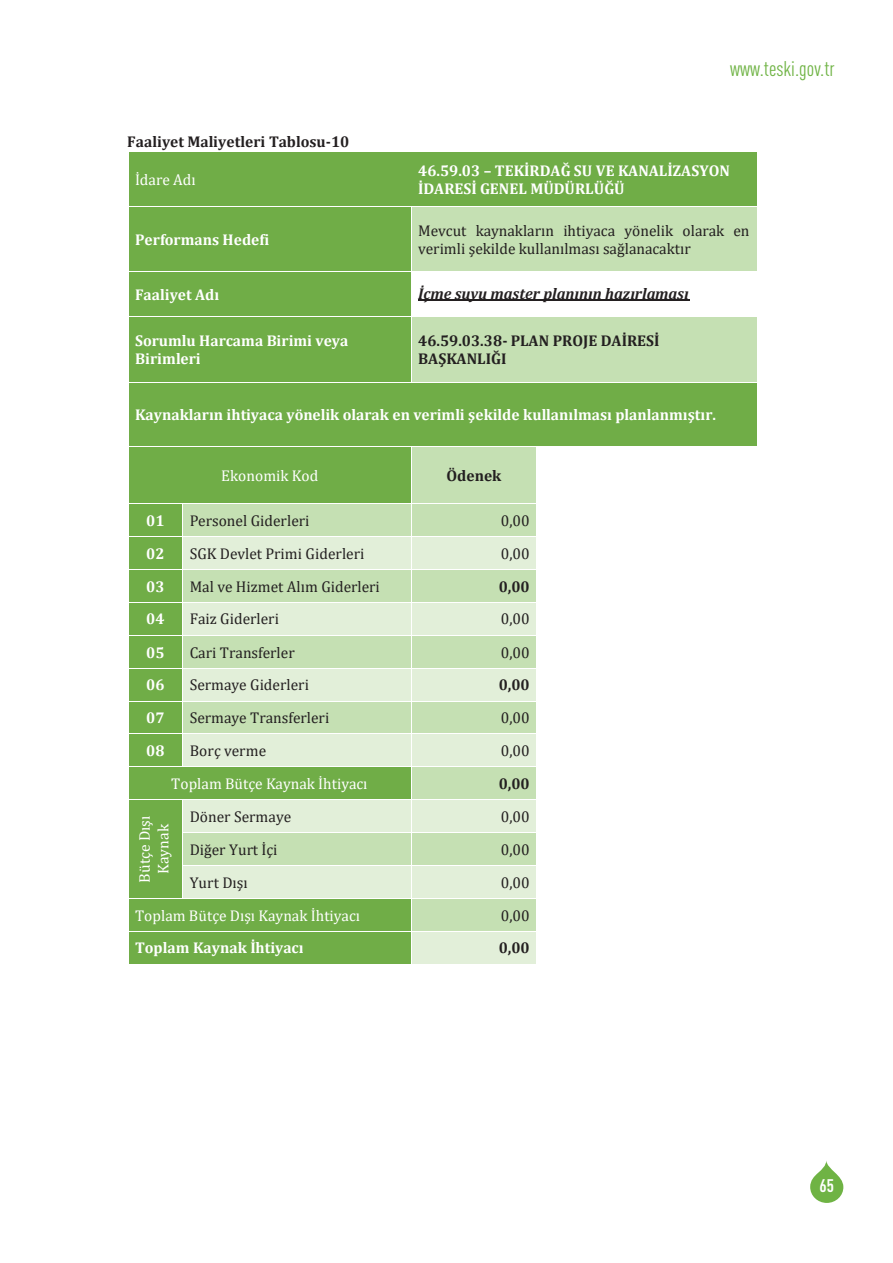
<style>
.page{position:relative;width:893px;height:1263px;background:#fff}
.page>*{position:absolute;margin:0;border:0;box-sizing:border-box;transform-origin:0 0}
.t1{font:condensed 21px "DIN Pro";color:#6fb344}
.t2{font:700 condensed 18px "DIN Pro";color:#fff}
.t3{font:15.6px/18.1px "Cambria";color:#231f20}
.t4{font:700 15.6px/18.1px "Cambria";color:#fff}
.t5{font:700 15.6px/18.5px "Cambria";color:#231f20}
.t6{font:15.6px "Cambria";color:#fff}
.t7{font:italic 700 15.6px "Cambria";color:#231f20}
.t8{font:15.45px/18.5px "Cambria";color:#fff;text-align:center}
</style>
<div class="page">
<svg style="left:810px;top:1160px;width:33px;height:43px"></svg>
<div style="left:129px;top:151px;width:282px;height:55px;background:#70ad47"></div>
<div style="left:411px;top:151px;width:345px;height:55px;background:#70ad47"></div>
<hr style="left:129px;top:151px;width:282px;height:1px;background:#fff">
<hr style="left:412px;top:151px;width:345px;height:1px;background:#fff">
<div style="left:129px;top:207px;width:282px;height:64px;background:#70ad47"></div>
<div style="left:411px;top:207px;width:345px;height:64px;background:#c5e0b3"></div>
<hr style="left:411px;top:207px;width:1px;height:64px;background:#fff">
<div style="left:129px;top:272px;width:282px;height:45px;background:#70ad47"></div>
<hr style="left:418px;top:300px;width:271px;height:1px;background:#231f20">
<div style="left:129px;top:317px;width:282px;height:65px;background:#70ad47"></div>
<div style="left:411px;top:317px;width:345px;height:65px;background:#c5e0b3"></div>
<hr style="left:129px;top:317px;width:282px;height:1px;background:#fff">
<hr style="left:412px;top:317px;width:345px;height:1px;background:#fff">
<hr style="left:411px;top:317px;width:1px;height:65px;background:#fff">
<div style="left:129px;top:383px;width:627px;height:63px;background:#70ad47"></div>
<div style="left:129px;top:447px;width:282px;height:56px;background:#70ad47"></div>
<div style="left:411px;top:447px;width:125px;height:56px;background:#c5e0b3"></div>
<svg style="left:411px;top:447px;width:1px;height:22px"></svg>
<hr style="left:411px;top:469px;width:1px;height:34px;background:#fff">
<div style="left:129px;top:504px;width:54px;height:32px;background:#70ad47"></div>
<div style="left:183px;top:504px;width:228px;height:32px;background:#c5e0b3"></div>
<div style="left:411px;top:504px;width:125px;height:32px;background:#c5e0b3"></div>
<hr style="left:183px;top:504px;width:1px;height:32px;background:#fff">
<hr style="left:411px;top:504px;width:1px;height:32px;background:#fff">
<div style="left:129px;top:537px;width:54px;height:32px;background:#70ad47"></div>
<div style="left:183px;top:537px;width:228px;height:32px;background:#e2efd9"></div>
<div style="left:411px;top:537px;width:125px;height:32px;background:#e2efd9"></div>
<hr style="left:183px;top:537px;width:1px;height:32px;background:#fff">
<hr style="left:411px;top:537px;width:1px;height:32px;background:#fff">
<div style="left:129px;top:570px;width:54px;height:32px;background:#70ad47"></div>
<div style="left:183px;top:570px;width:228px;height:32px;background:#c5e0b3"></div>
<div style="left:411px;top:570px;width:125px;height:32px;background:#c5e0b3"></div>
<hr style="left:183px;top:570px;width:1px;height:32px;background:#fff">
<hr style="left:411px;top:570px;width:1px;height:32px;background:#fff">
<div style="left:129px;top:603px;width:54px;height:32px;background:#70ad47"></div>
<div style="left:183px;top:603px;width:228px;height:32px;background:#e2efd9"></div>
<div style="left:411px;top:603px;width:125px;height:32px;background:#e2efd9"></div>
<hr style="left:183px;top:602px;width:1px;height:33px;background:#fff">
<hr style="left:411px;top:602px;width:1px;height:33px;background:#fff">
<div style="left:129px;top:636px;width:54px;height:32px;background:#70ad47"></div>
<div style="left:183px;top:636px;width:228px;height:32px;background:#c5e0b3"></div>
<div style="left:411px;top:636px;width:125px;height:32px;background:#c5e0b3"></div>
<hr style="left:183px;top:636px;width:1px;height:32px;background:#fff">
<hr style="left:411px;top:636px;width:1px;height:32px;background:#fff">
<div style="left:129px;top:668px;width:54px;height:33px;background:#70ad47"></div>
<div style="left:183px;top:668px;width:228px;height:33px;background:#e2efd9"></div>
<div style="left:411px;top:668px;width:125px;height:33px;background:#e2efd9"></div>
<hr style="left:129px;top:668px;width:54px;height:1px;background:#fff">
<hr style="left:183px;top:668px;width:228px;height:1px;background:#fff">
<hr style="left:412px;top:668px;width:124px;height:1px;background:#fff">
<hr style="left:183px;top:668px;width:1px;height:33px;background:#fff">
<hr style="left:411px;top:668px;width:1px;height:33px;background:#fff">
<div style="left:129px;top:701px;width:54px;height:32px;background:#70ad47"></div>
<div style="left:183px;top:701px;width:228px;height:32px;background:#c5e0b3"></div>
<div style="left:411px;top:701px;width:125px;height:32px;background:#c5e0b3"></div>
<hr style="left:129px;top:701px;width:54px;height:1px;background:#fff">
<hr style="left:183px;top:701px;width:228px;height:1px;background:#fff">
<hr style="left:412px;top:701px;width:124px;height:1px;background:#fff">
<hr style="left:183px;top:701px;width:1px;height:32px;background:#fff">
<hr style="left:411px;top:701px;width:1px;height:32px;background:#fff">
<div style="left:129px;top:734px;width:54px;height:32px;background:#70ad47"></div>
<div style="left:183px;top:734px;width:228px;height:32px;background:#e2efd9"></div>
<div style="left:411px;top:734px;width:125px;height:32px;background:#e2efd9"></div>
<hr style="left:183px;top:734px;width:1px;height:32px;background:#fff">
<hr style="left:411px;top:734px;width:1px;height:32px;background:#fff">
<div style="left:129px;top:767px;width:282px;height:32px;background:#70ad47"></div>
<div style="left:411px;top:767px;width:125px;height:32px;background:#c5e0b3"></div>
<hr style="left:411px;top:767px;width:1px;height:32px;background:#fff">
<div style="left:129px;top:800px;width:54px;height:98px;background:#70ad47"></div>
<div style="left:183px;top:800px;width:228px;height:32px;background:#e2efd9"></div>
<div style="left:411px;top:800px;width:125px;height:32px;background:#e2efd9"></div>
<hr style="left:183px;top:800px;width:1px;height:32px;background:#fff">
<hr style="left:411px;top:800px;width:1px;height:32px;background:#fff">
<div style="left:183px;top:833px;width:228px;height:32px;background:#c5e0b3"></div>
<div style="left:411px;top:833px;width:125px;height:32px;background:#c5e0b3"></div>
<hr style="left:183px;top:833px;width:1px;height:32px;background:#fff">
<hr style="left:411px;top:833px;width:1px;height:32px;background:#fff">
<div style="left:183px;top:866px;width:228px;height:32px;background:#e2efd9"></div>
<div style="left:411px;top:866px;width:125px;height:32px;background:#e2efd9"></div>
<hr style="left:183px;top:866px;width:1px;height:32px;background:#fff">
<hr style="left:411px;top:866px;width:1px;height:32px;background:#fff">
<div style="left:129px;top:899px;width:282px;height:32px;background:#70ad47"></div>
<div style="left:411px;top:899px;width:125px;height:32px;background:#c5e0b3"></div>
<hr style="left:411px;top:899px;width:1px;height:32px;background:#fff">
<div style="left:129px;top:932px;width:282px;height:32px;background:#70ad47"></div>
<div style="left:411px;top:932px;width:125px;height:32px;background:#e2efd9"></div>
<hr style="left:411px;top:932px;width:1px;height:32px;background:#fff">
<h1 class="t1" style="left:730px;top:53px;width:106px">www.teski.gov.tr</h1>
<p class="t5" style="left:127px;top:132px;width:224px">Faaliyet Maliyetleri Tablosu-10</p>
<p class="t6" style="left:135px;top:170px;width:62px">İdare Adı</p>
<p class="t4" style="left:418px;top:161px;width:313px">46.59.03 – TEKİRDAĞ SU VE KANALİZASYON<br>İDARESİ GENEL MÜDÜRLÜĞÜ</p>
<p class="t4" style="left:135px;top:230px;width:136px">Performans Hedefi</p>
<p class="t3" style="left:418px;top:221px;width:333px">Mevcut kaynakların ihtiyaca yönelik olarak en verimli şekilde kullanılması sağlanacaktır</p>
<p class="t4" style="left:135px;top:285px;width:86px">Faaliyet Adı</p>
<p class="t7" style="left:418px;top:282px;width:272px">İçme suyu master planının hazırlaması</p>
<p class="t4" style="left:135px;top:331px;width:215px">Sorumlu Harcama Birimi veya<br>Birimleri</p>
<p class="t5" style="left:418px;top:331px;width:243px">46.59.03.38- PLAN PROJE DAİRESİ<br>BAŞKANLIĞI</p>
<p class="t4" style="left:135px;top:405px;width:582px">Kaynakların ihtiyaca yönelik olarak en verimli şekilde kullanılması planlanmıştır.</p>
<p class="t6" style="left:221px;top:466px;width:99px">Ekonomik Kod</p>
<p class="t5" style="left:446px;top:466px;width:56px">Ödenek</p>
<p class="t4" style="left:146px;top:511px;width:20px">01</p>
<p class="t3" style="left:190px;top:511px;width:121px">Personel Giderleri</p>
<p class="t3" style="left:501px;top:511px;width:30px">0,00</p>
<p class="t4" style="left:146px;top:544px;width:20px">02</p>
<p class="t3" style="left:190px;top:544px;width:176px">SGK Devlet Primi Giderleri</p>
<p class="t3" style="left:501px;top:544px;width:30px">0,00</p>
<p class="t4" style="left:146px;top:577px;width:20px">03</p>
<p class="t3" style="left:190px;top:577px;width:192px">Mal ve Hizmet Alım Giderleri</p>
<p class="t5" style="left:499px;top:576px;width:33px">0,00</p>
<p class="t4" style="left:146px;top:609px;width:20px">04</p>
<p class="t3" style="left:190px;top:610px;width:91px">Faiz Giderleri</p>
<p class="t3" style="left:501px;top:610px;width:30px">0,00</p>
<p class="t4" style="left:146px;top:643px;width:20px">05</p>
<p class="t3" style="left:190px;top:643px;width:107px">Cari Transferler</p>
<p class="t3" style="left:501px;top:643px;width:30px">0,00</p>
<p class="t4" style="left:146px;top:675px;width:20px">06</p>
<p class="t3" style="left:190px;top:676px;width:121px">Sermaye Giderleri</p>
<p class="t5" style="left:499px;top:675px;width:33px">0,00</p>
<p class="t4" style="left:146px;top:708px;width:20px">07</p>
<p class="t3" style="left:190px;top:709px;width:141px">Sermaye Transferleri</p>
<p class="t3" style="left:501px;top:709px;width:30px">0,00</p>
<p class="t4" style="left:146px;top:741px;width:20px">08</p>
<p class="t3" style="left:190px;top:742px;width:78px">Borç verme</p>
<p class="t3" style="left:501px;top:742px;width:30px">0,00</p>
<p class="t6" style="left:171px;top:774px;width:198px">Toplam Bütçe Kaynak İhtiyacı</p>
<p class="t5" style="left:499px;top:774px;width:33px">0,00</p>
<p class="t8" style="left:135px;top:883px;width:69px;rotate:-90deg">Bütçe Dışı<br>Kaynak</p>
<p class="t3" style="left:190px;top:808px;width:103px">Döner Sermaye</p>
<p class="t3" style="left:501px;top:808px;width:30px">0,00</p>
<p class="t3" style="left:190px;top:840px;width:89px">Diğer Yurt İçi</p>
<p class="t3" style="left:501px;top:840px;width:30px">0,00</p>
<p class="t3" style="left:190px;top:873px;width:59px">Yurt Dışı</p>
<p class="t3" style="left:501px;top:873px;width:30px">0,00</p>
<p class="t6" style="left:135px;top:906px;width:227px">Toplam Bütçe Dışı Kaynak İhtiyacı</p>
<p class="t3" style="left:501px;top:906px;width:30px">0,00</p>
<p class="t4" style="left:135px;top:938px;width:170px">Toplam Kaynak İhtiyacı</p>
<p class="t5" style="left:499px;top:938px;width:33px">0,00</p>
<p class="t2" style="left:819px;top:1172px;width:16px">65</p>
</div>
